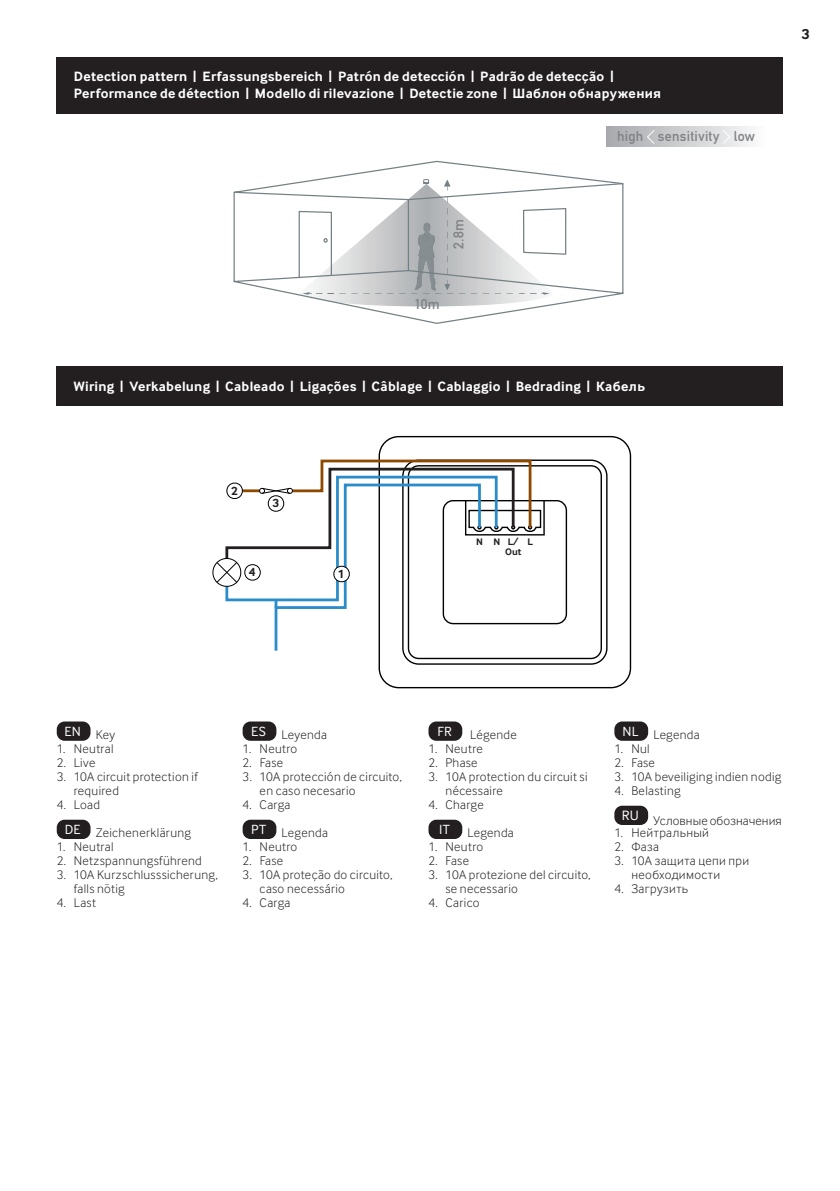
<style>
.page{position:relative;width:840px;height:1191px;background:#fff}
.page>*{position:absolute;margin:0;border:0;box-sizing:border-box;transform-origin:0 0}
.t1{font:700 15px "Inter Face";color:#231f20}
.Sub_Heading{font:700 14px/16.8px "Inter Face";letter-spacing:.02em;color:#fff}
.t2{font:700 14px "DIN Alternate";letter-spacing:.02em;color:#808285}
.Sub_Heading-2{font:14px "Inter Face";color:#fff}
.Sub_Heading-3{font:13.8px "Inter Face";letter-spacing:.025em;color:#fff}
.Caption_Bullet{font:300 13px/14px "Inter Face";letter-spacing:.025em;color:#231f20}
.Caption_Bullet-2{font:300 13px "Inter Face";letter-spacing:.005em;color:#231f20}
.t3{font:700 12.2px "Inter Face";color:#231f20}
.t4{font:700 9.8px/9.8px "Inter Face";color:#231f20}
</style>
<div class="page">
<svg style="left:297px;top:295px;width:319px;height:29px"></svg>
<svg style="left:233px;top:161px;width:390px;height:134px"></svg>
<div style="left:57px;top:57px;width:725px;height:56px;background:#231f20"></div>
<div style="left:605px;top:127px;width:160px;height:20px;background:linear-gradient(to right,#a6a7ab,#fafbfb)"></div>
<svg style="left:645px;top:129px;width:10px;height:16px"></svg>
<svg style="left:721px;top:129px;width:9px;height:16px"></svg>
<svg style="left:378px;top:435px;width:253px;height:254px"></svg>
<svg style="left:401px;top:459px;width:207px;height:206px"></svg>
<div style="left:407px;top:465px;width:194px;height:194px;border:1px solid #000;border-radius:10px"></div>
<svg style="left:212px;top:458px;width:329px;height:195px"></svg>
<div style="left:57px;top:366px;width:725px;height:40px;background:#231f20"></div>
<div style="left:57px;top:721px;width:33px;height:20px;background:#231f20;border-radius:8px"></div>
<div style="left:57px;top:819px;width:33px;height:20px;background:#231f20;border-radius:8px"></div>
<div style="left:242px;top:721px;width:34px;height:20px;background:#231f20;border-radius:8px"></div>
<div style="left:242px;top:819px;width:34px;height:20px;background:#231f20;border-radius:8px"></div>
<div style="left:428px;top:721px;width:34px;height:20px;background:#231f20;border-radius:8px"></div>
<div style="left:428px;top:819px;width:34px;height:20px;background:#231f20;border-radius:8px"></div>
<div style="left:614px;top:721px;width:33px;height:20px;background:#231f20;border-radius:8px"></div>
<div style="left:614px;top:805px;width:33px;height:20px;background:#231f20;border-radius:8px"></div>
<p class="Sub_Heading" style="left:74px;top:68px;width:588px">Detection pattern | Erfassungsbereich | Patrón de detección | Padrão de detecção |<br>Performance de détection | Modello di rilevazione | Detectie zone | Шаблон обнаружения</p>
<p class="t2" style="left:617px;top:125px;width:139px">high sensitivity low</p>
<p class="t2" style="left:447px;top:249px;width:31px;rotate:-90deg">2.8m</p>
<p class="t2" style="left:414px;top:293px;width:27px">10m</p>
<p class="Sub_Heading" style="left:74px;top:378px;width:572px">Wiring | Verkabelung | Cableado | Ligações | Câblage | Cablaggio | Bedrading | Кабель</p>
<p class="t3" style="left:231px;top:483px;width:8px">2</p>
<p class="t3" style="left:272px;top:496px;width:8px">3</p>
<p class="t3" style="left:249px;top:565px;width:8px">4</p>
<p class="t3" style="left:338px;top:567px;width:8px">1</p>
<p class="t4" style="left:505px;top:537px;width:29px;text-indent:-29px">N NL/L<br>Out</p>
<p class="t1" style="left:801px;top:25px;width:10px">3</p>
<p class="Sub_Heading-3" style="left:64px;top:723px;width:18px">EN</p>
<p class="Caption_Bullet" style="left:96px;top:727px;width:21px">Key</p>
<p class="Caption_Bullet" style="left:57px;top:741px;width:58px">1. Neutral</p>
<p class="Caption_Bullet" style="left:57px;top:755px;width:40px">2. Live</p>
<p class="Caption_Bullet" style="left:74px;top:769px;width:125px;text-indent:-17px">3. 10A circuit protection if required</p>
<p class="Caption_Bullet" style="left:57px;top:797px;width:45px">4. Load</p>
<p class="Sub_Heading-3" style="left:65px;top:821px;width:17px">DE</p>
<p class="Caption_Bullet" style="left:96px;top:825px;width:97px">Zeichenerklärung</p>
<p class="Caption_Bullet" style="left:57px;top:839px;width:58px">1. Neutral</p>
<p class="Caption_Bullet" style="left:57px;top:853px;width:146px">2. Netzspannungsführend</p>
<p class="Caption_Bullet" style="left:74px;top:867px;width:145px;text-indent:-17px">3. 10A Kurzschlusssicherung, falls nötig</p>
<p class="Caption_Bullet" style="left:57px;top:895px;width:41px">4. Last</p>
<p class="Sub_Heading-3" style="left:251px;top:723px;width:16px">ES</p>
<p class="Caption_Bullet" style="left:281px;top:727px;width:47px">Leyenda</p>
<p class="Caption_Bullet" style="left:242px;top:741px;width:56px">1. Neutro</p>
<p class="Caption_Bullet" style="left:242px;top:755px;width:42px">2. Fase</p>
<p class="Caption_Bullet" style="left:259px;top:769px;width:143px;text-indent:-17px">3. 10A protección de circuito, en caso necesario</p>
<p class="Caption_Bullet" style="left:242px;top:797px;width:49px">4. Carga</p>
<p class="Sub_Heading-3" style="left:251px;top:821px;width:17px">PT</p>
<p class="Caption_Bullet" style="left:281px;top:825px;width:48px">Legenda</p>
<p class="Caption_Bullet" style="left:242px;top:839px;width:56px">1. Neutro</p>
<p class="Caption_Bullet" style="left:242px;top:853px;width:42px">2. Fase</p>
<p class="Caption_Bullet" style="left:259px;top:867px;width:134px;text-indent:-17px">3. 10A proteção do circuito, caso necessário</p>
<p class="Caption_Bullet" style="left:242px;top:895px;width:49px">4. Carga</p>
<p class="Sub_Heading-3" style="left:437px;top:723px;width:16px">FR</p>
<p class="Caption_Bullet" style="left:470px;top:727px;width:48px">Légende</p>
<p class="Caption_Bullet" style="left:428px;top:741px;width:56px">1. Neutre</p>
<p class="Caption_Bullet" style="left:428px;top:755px;width:51px">2. Phase</p>
<p class="Caption_Bullet" style="left:445px;top:769px;width:143px;text-indent:-17px">3. 10A protection du circuit si nécessaire</p>
<p class="Caption_Bullet" style="left:428px;top:797px;width:57px">4. Charge</p>
<p class="Sub_Heading-3" style="left:439px;top:821px;width:12px">IT</p>
<p class="Caption_Bullet" style="left:467px;top:825px;width:48px">Legenda</p>
<p class="Caption_Bullet" style="left:428px;top:839px;width:56px">1. Neutro</p>
<p class="Caption_Bullet" style="left:428px;top:853px;width:42px">2. Fase</p>
<p class="Caption_Bullet" style="left:445px;top:867px;width:146px;text-indent:-17px">3. 10A protezione del circuito, se necessario</p>
<p class="Caption_Bullet" style="left:428px;top:895px;width:53px">4. Carico</p>
<p class="Sub_Heading-3" style="left:622px;top:723px;width:18px">NL</p>
<p class="Caption_Bullet" style="left:653px;top:727px;width:48px">Legenda</p>
<p class="Caption_Bullet" style="left:614px;top:741px;width:37px">1. Nul</p>
<p class="Caption_Bullet" style="left:614px;top:755px;width:42px">2. Fase</p>
<p class="Caption_Bullet" style="left:614px;top:769px;width:168px">3. 10A beveiliging indien nodig</p>
<p class="Caption_Bullet" style="left:614px;top:783px;width:68px">4. Belasting</p>
<p class="Sub_Heading-2" style="left:621px;top:807px;width:19px">RU</p>
<p class="Caption_Bullet-2" style="left:653px;top:813px;width:130px">Условные обозначения</p>
<p class="Caption_Bullet" style="left:614px;top:825px;width:96px">1. Нейтральный</p>
<p class="Caption_Bullet" style="left:614px;top:839px;width:46px">2. Фаза</p>
<p class="Caption_Bullet" style="left:631px;top:853px;width:119px;text-indent:-17px">3. 10А защита цепи при необходимости</p>
<p class="Caption_Bullet" style="left:614px;top:881px;width:75px">4. Загрузить</p>
</div>
